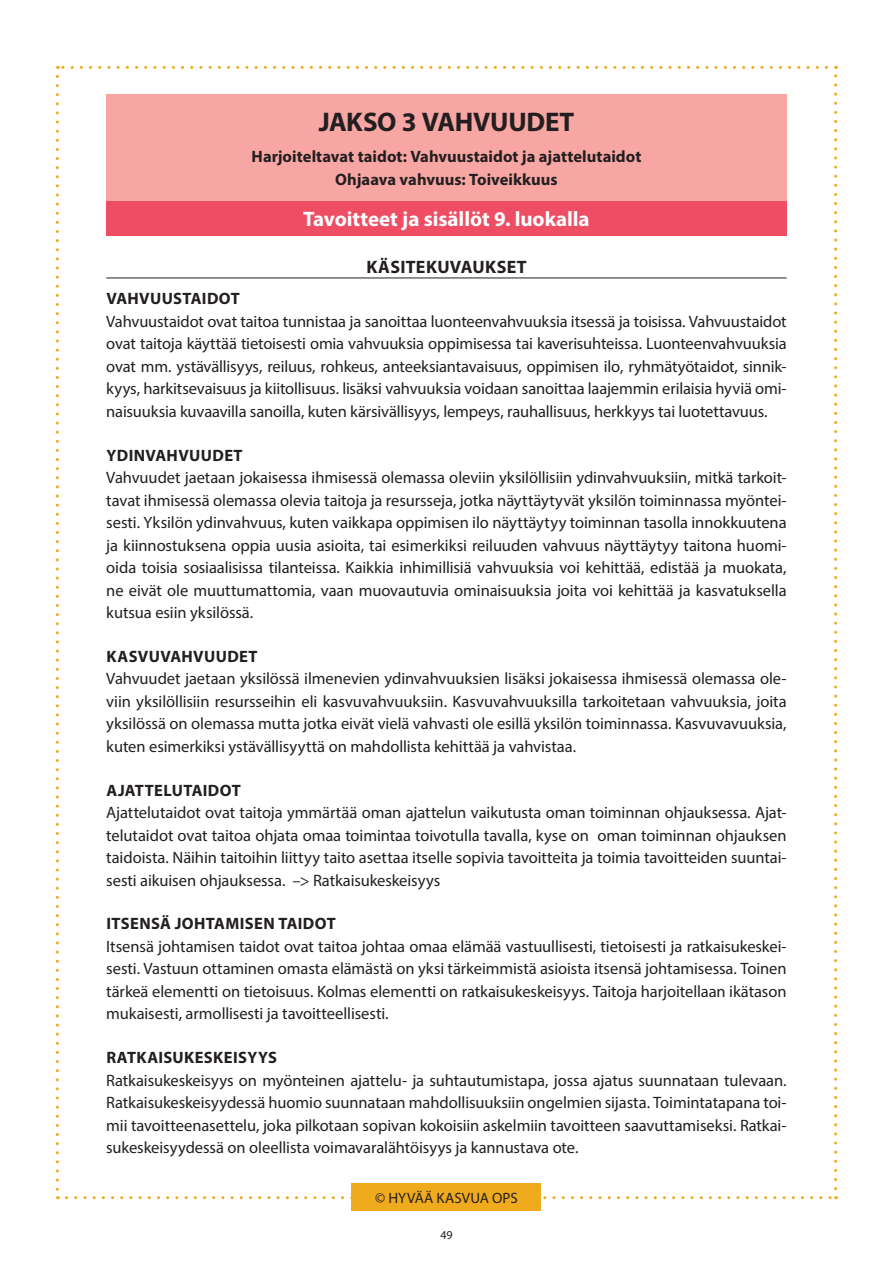
<style>
.page{position:relative;width:893px;height:1263px;background:#fff}
.page>*{position:absolute;margin:0;border:0;box-sizing:border-box;transform-origin:0 0}
.t1{font:700 27px "Myriad Pro";letter-spacing:-.01em;color:#231f20}
.t2{font:700 21px "Myriad Pro";letter-spacing:-.005em;color:#fff}
.t3{font:700 18px "Myriad Pro";letter-spacing:.02em;color:#231f20}
.t4{font:16.5px/22.5px "Myriad Pro";letter-spacing:-.005em;color:#231f20;text-align:justify}
.t5{font:700 16.5px/22.5px "Myriad Pro";letter-spacing:.01em;color:#231f20;text-align:center}
.t6{font:15px "Myriad Pro";letter-spacing:.005em;color:#231f20}
.t7{font:12px "Myriad Pro";color:#231f20}
</style>
<div class="page">
<svg style="left:56px;top:76px;width:3px;height:1123px"></svg>
<svg style="left:66px;top:1196px;width:771px;height:3px"></svg>
<svg style="left:834px;top:66px;width:3px;height:1123px"></svg>
<svg style="left:57px;top:66px;width:769px;height:3px"></svg>
<div style="left:352px;top:1183px;width:189px;height:28px;background:#efaa1d"></div>
<div style="left:106px;top:94px;width:681px;height:52px;background:#f7a6a3"></div>
<div style="left:106px;top:141px;width:681px;height:38px;background:#f7a6a3"></div>
<div style="left:106px;top:164px;width:681px;height:37px;background:#f7a6a3"></div>
<hr style="left:106px;top:278px;width:681px;height:1px;background:#231f20">
<div style="left:106px;top:202px;width:681px;height:34px;background:#ef4d63"></div>
<h1 class="t1" style="left:319px;top:104px;width:257px">JAKSO 3 VAHVUUDET</h1>
<p class="t5" style="left:252px;top:145px;width:391px">Harjoiteltavat taidot: Vahvuustaidot ja ajattelutaidot<br>Ohjaava vahvuus: Toiveikkuus</p>
<p class="t2" style="left:303px;top:206px;width:288px">Tavoitteet ja sisällöt 9. luokalla</p>
<p class="t3" style="left:366px;top:256px;width:162px">KÄSITEKUVAUKSET</p>
<p class="t5" style="left:106px;top:287px;width:135px">VAHVUUSTAIDOT</p>
<p class="t4" style="left:106px;top:310px;width:682px">Vahvuustaidot ovat taitoa tunnistaa ja sanoittaa luonteenvahvuuksia itsessä ja toisissa. Vahvuustaidot ovat taitoja käyttää tietoisesti omia vahvuuksia oppimisessa tai kaverisuhteissa. Luonteenvahvuuksia ovat mm. ystävällisyys, reiluus, rohkeus, anteeksiantavaisuus, oppimisen ilo, ryhmätyötaidot, sinnik&shy;kyys, harkitsevaisuus ja kiitollisuus. lisäksi vahvuuksia voidaan sanoittaa laajemmin erilaisia hyviä omi&shy;naisuuksia kuvaavilla sanoilla, kuten kärsivällisyys, lempeys, rauhallisuus, herkkyys tai luotettavuus.</p>
<p class="t5" style="left:106px;top:443px;width:138px">YDINVAHVUUDET</p>
<p class="t4" style="left:106px;top:466px;width:682px">Vahvuudet jaetaan jokaisessa ihmisessä olemassa oleviin yksilöllisiin ydinvahvuuksiin, mitkä tarkoit&shy;tavat ihmisessä olemassa olevia taitoja ja resursseja, jotka näyttäytyvät yksilön toiminnassa myöntei&shy;sesti. Yksilön ydinvahvuus, kuten vaikkapa oppimisen ilo näyttäytyy toiminnan tasolla innokkuutena ja kiinnostuksena oppia uusia asioita, tai esimerkiksi reiluuden vahvuus näyttäytyy taitona huomi&shy;oida toisia sosiaalisissa tilanteissa. Kaikkia inhimillisiä vahvuuksia voi kehittää, edistää ja muokata, ne eivät ole muuttumattomia, vaan muovautuvia ominaisuuksia joita voi kehittää ja kasvatuksella kutsua esiin yksilössä.</p>
<p class="t5" style="left:106px;top:644px;width:152px">KASVUVAHVUUDET</p>
<p class="t4" style="left:106px;top:667px;width:682px">Vahvuudet jaetaan yksilössä ilmenevien ydinvahvuuksien lisäksi jokaisessa ihmisessä olemassa ole&shy;viin yksilöllisiin resursseihin eli kasvuvahvuuksiin. Kasvuvahvuuksilla tarkoitetaan vahvuuksia, joita yksilössä on olemassa mutta jotka eivät vielä vahvasti ole esillä yksilön toiminnassa. Kasvuvavuuksia, kuten esimerkiksi ystävällisyyttä on mahdollista kehittää ja vahvistaa.</p>
<p class="t5" style="left:106px;top:778px;width:136px">AJATTELUTAIDOT</p>
<p class="t4" style="left:106px;top:801px;width:682px">Ajattelutaidot ovat taitoja ymmärtää oman ajattelun vaikutusta oman toiminnan ohjauksessa. Ajat&shy;telutaidot ovat taitoa ohjata omaa toimintaa toivotulla tavalla, kyse on oman toiminnan ohjauksen taidoista. Näihin taitoihin liittyy taito asettaa itselle sopivia tavoitteita ja toimia tavoitteiden suuntai&shy;sesti aikuisen ohjauksessa. –&gt; Ratkaisukeskeisyys</p>
<p class="t5" style="left:106px;top:912px;width:231px">ITSENSÄ JOHTAMISEN TAIDOT</p>
<p class="t4" style="left:106px;top:935px;width:682px">Itsensä johtamisen taidot ovat taitoa johtaa omaa elämää vastuullisesti, tietoisesti ja ratkaisukeskei&shy;sesti. Vastuun ottaminen omasta elämästä on yksi tärkeimmistä asioista itsensä johtamisessa. Toinen tärkeä elementti on tietoisuus. Kolmas elementti on ratkaisukeskeisyys. Taitoja harjoitellaan ikätason mukaisesti, armollisesti ja tavoitteellisesti.</p>
<p class="t5" style="left:106px;top:1046px;width:172px">RATKAISUKESKEISYYS</p>
<p class="t4" style="left:106px;top:1069px;width:682px">Ratkaisukeskeisyys on myönteinen ajattelu- ja suhtautumistapa, jossa ajatus suunnataan tulevaan.<br>Ratkaisukeskeisyydessä huomio suunnataan mahdollisuuksiin ongelmien sijasta. Toimintatapana toi&shy;mii tavoitteenasettelu, joka pilkotaan sopivan kokoisiin askelmiin tavoitteen saavuttamiseksi. Ratkai&shy;sukeskeisyydessä on oleellista voimavaralähtöisyys ja kannustava ote.</p>
<p class="t6" style="left:375px;top:1189px;width:144px">© HYVÄÄ KASVUA OPS</p>
<p class="t7" style="left:440px;top:1227px;width:14px">49</p>
</div>
